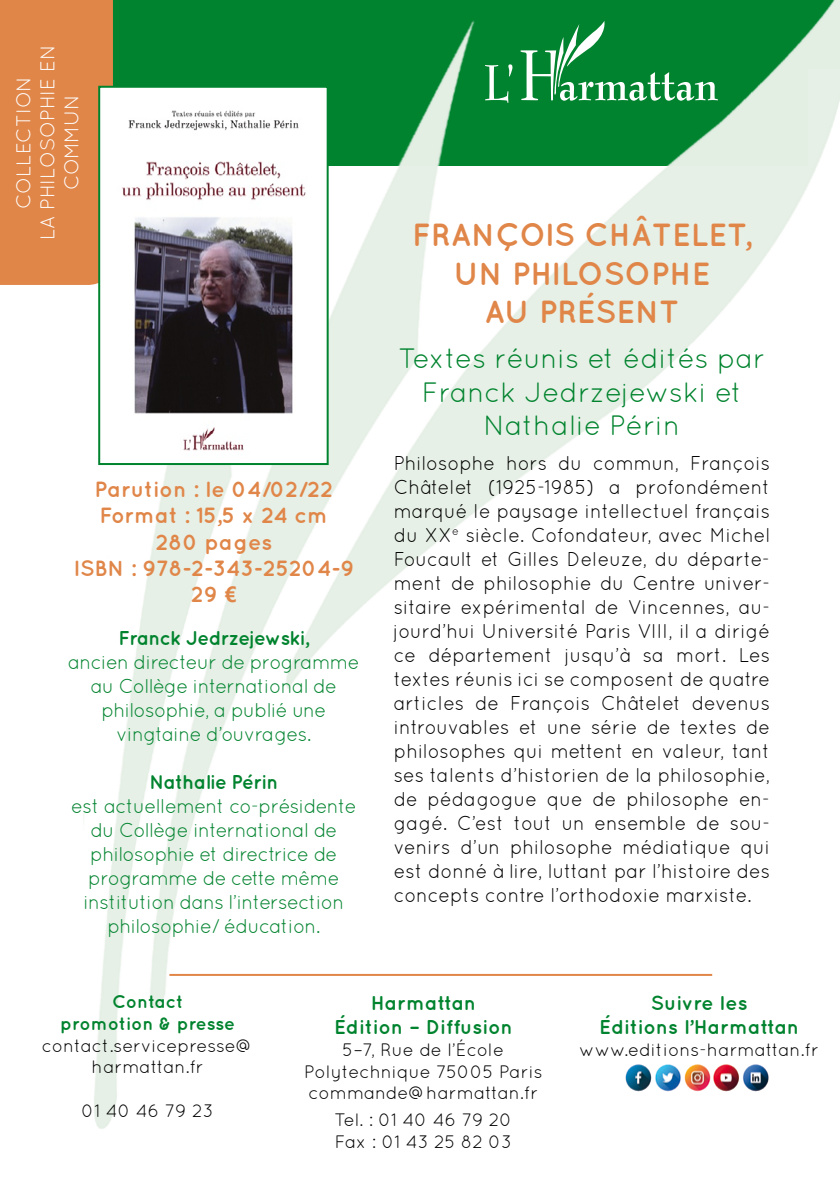
<style>
.page{position:relative;width:840px;height:1191px;background:#fff}
.page>*{position:absolute;margin:0;border:0;box-sizing:border-box;transform-origin:0 0}
.t1{font:700 32px/38.4px "Quicksand";color:#e08649;text-align:center}
.t2{font:28px/33.6px "Quicksand";color:#00832e;text-align:center}
.t3{font:700 22px/26.4px "Quicksand";color:#e08649;text-align:center}
.t4{font:20px/24px "Quicksand";color:#000;text-align:justify;scale:.95 1}
.t5{font:20px/24px "Quicksand";letter-spacing:-.03em;color:#00832e;text-align:center}
.t6{font:700 20px/24px "Quicksand";color:#00832e;text-align:center}
.t7{font:700 20px "Quicksand";letter-spacing:-.03em;color:#00832e}
.t8{font:20px/24px "Quicksand";color:#fff;text-align:center}
.t9{font:18px/21.6px "Quicksand";color:#000;text-align:center}
.t10{font:700 18px/21.6px "Quicksand";color:#00832e;text-align:center}
.t11{font:18px "Quicksand";letter-spacing:-.03em;color:#fff}
.s1{font-family:"Gadugi"}
</style>
<div class="page">
<img style="left:83px;top:0;width:756px;height:1129px">
<svg style="left:520px;top:21px;width:197px;height:80px;background:#29964f"></svg>
<svg style="left:484px;top:64px;width:29px;height:39px"></svg>
<hr style="left:169px;top:974px;width:542px;height:2px;background:#e08649">
<img style="left:619px;top:1059px;width:159px;height:36px">
<div style="left:0;top:0;width:113px;height:285px;background:#e08649"></div>
<img style="left:101px;top:89px;width:224px;height:373px">
<div style="left:98px;top:86px;width:230px;height:379px;border:2px solid #00832e"></div>
<p class="t11" style="left:32px;top:253px;width:231px;rotate:-90deg">NOUVEAUTÉ HARMATTAN</p>
<p class="t8" style="left:11px;top:240px;width:196px;rotate:-90deg">collection<br>La philosophi e en commun</p>
<p class="t3" style="left:73px;top:475px;width:282px">Parution : le 04/02/22<br>Format : 15,5 x 24 cm<br>280 pages<br>ISBN : 978-2-343-25204-9<br>29 <span class="s1">€</span></p>
<p class="t7" style="left:118px;top:626px;width:192px">Franck Jedrzejewski,</p>
<p class="t5" style="left:68px;top:650px;width:293px">ancien directeur de programme au Collège international de philosophie, a publié une vingtaine d’ouvrages.</p>
<p class="t7" style="left:149px;top:770px;width:130px">Nathalie Périn</p>
<p class="t5" style="left:71px;top:794px;width:286px">est actuellement co-présidente du Collège international de philosophie et directrice de programme de cette même institution dans l’intersection philosophie/ éducation.</p>
<h1 class="t1" style="left:412px;top:215px;width:340px">FRANÇOIS CHÂTELET,<br>UN PHILOSOPHE<br>AU PRÉSENT</h1>
<h2 class="t2" style="left:398px;top:341px;width:368px">Textes réunis et édités par<br>Franck Jedrzejewski et<br>Nathalie Périn</h2>
<p class="t4" style="left:393px;top:451px;width:397px">Philosophe hors du commun, François Châtelet (1925-1985) a profondément marqué le paysage intellectuel français du XX<sup>e</sup> siècle. Cofondateur, avec Michel Foucault et Gilles Deleuze, du départe&shy;ment de philosophie du Centre univer&shy;sitaire expérimental de Vincennes, au&shy;jourd’hui Université Paris VIII, il a dirigé ce département jusqu’à sa mort. Les textes réunis ici se composent de quatre articles de François Châtelet devenus introuvables et une série de textes de philosophes qui mettent en valeur, tant ses talents d’historien de la philosophie, de pédagogue que de philosophe en&shy;gagé. C’est tout un ensemble de sou&shy;venirs d’un philosophe médiatique qui est donné à lire, luttant par l’histoire des concepts contre l’orthodoxie marxiste.</p>
<p class="t10" style="left:60px;top:990px;width:176px">Contact<br>promotion &amp; presse</p>
<p class="t9" style="left:42px;top:1034px;width:213px">contact.servicepresse@ harmattan.fr</p>
<p class="t9" style="left:82px;top:1099px;width:134px">01 40 46 79 23</p>
<p class="t6" style="left:334px;top:990px;width:180px">Harmattan<br>Édition – Diffusion</p>
<p class="t9" style="left:304px;top:1038px;width:240px">5–7, Rue de l’École<br>Polytechnique 75005 Paris commande@harmattan.fr</p>
<p class="t9" style="left:334px;top:1109px;width:179px;text-align:left">Tel. : 01 40 46 79 20<br>Fax : 01 43 25 82 03</p>
<p class="t6" style="left:598px;top:990px;width:201px">Suivre les<br>Éditions l’Harmattan</p>
<p class="t9" style="left:579px;top:1038px;width:241px">www.editions-harmattan.fr</p>
</div>
